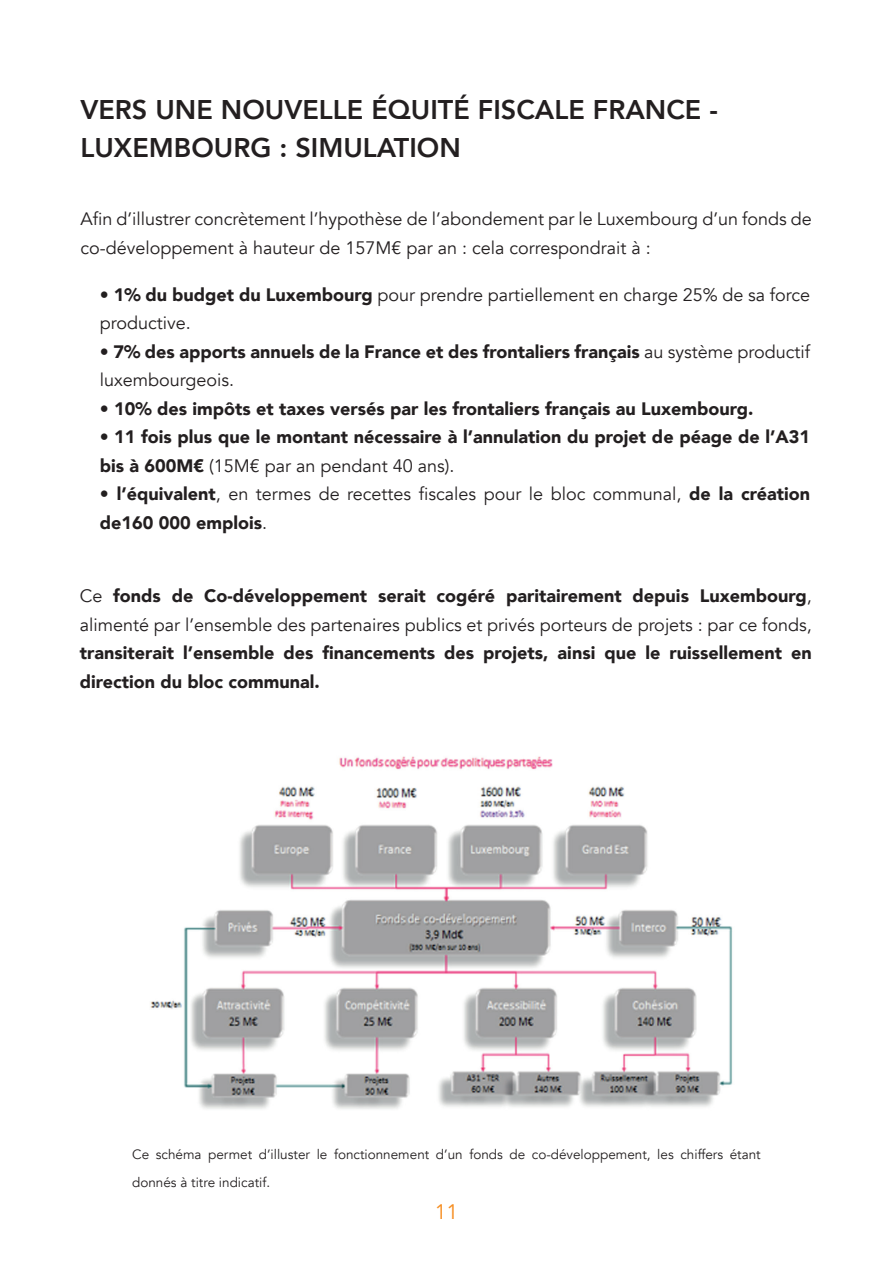
<style>
.page{position:relative;width:893px;height:1263px;background:#fff}
.page>*{position:absolute;margin:0;border:0;box-sizing:border-box;transform-origin:0 0}
.t1{font:800 27px/37.5px "Avenir";color:#231f20}
.t2{font:21px "Avenir";color:#f68e22}
.t3{font:18px/28.5px "Avenir";color:#231f20}
.t4{font:900 18px/28.5px "Avenir";color:#231f20}
.t5{font:13.5px/28.5px "Avenir";color:#231f20}
.s1{font-weight:900}
.s2{font-weight:400}
</style>
<div class="page">
<img style="left:150px;top:756px;width:583px;height:353px">
<h1 class="t1" style="left:80px;top:91px;width:639px">VERS UNE NOUVELLE ÉQUITÉ FISCALE FRANCE -<br>LUXEMBOURG : SIMULATION</h1>
<p class="t3" style="left:80px;top:205px;width:733px">Afin d’illustrer concrètement l’hypothèse de l’abondement par le Luxembourg d’un fonds de co-développement à hauteur de 157M€ par an : cela correspondrait à :</p>
<p class="t3" style="left:100px;top:280px;width:712px"><span class="s1">• 1% du budget du Luxembourg</span> pour prendre partiellement en charge 25% de sa force productive.</p>
<p class="t4" style="left:100px;top:336px;width:712px">• 7% des apports annuels de la France et des frontaliers français <span class="s2">au système productif luxembourgeois.</span></p>
<p class="t4" style="left:100px;top:393px;width:655px">• 10% des impôts et taxes versés par les frontaliers français au Luxembourg.</p>
<p class="t4" style="left:100px;top:422px;width:712px">• 11 fois plus que le montant nécessaire à l’annulation du projet de péage de l’A31 bis à 600M€ <span class="s2">(15M€ par an pendant 40 ans).</span></p>
<p class="t3" style="left:100px;top:480px;width:712px"><span class="s1">• l’équivalent</span>, en termes de recettes fiscales pour le bloc communal, <span class="s1">de la création de160 000 emplois</span>.</p>
<p class="t3" style="left:80px;top:582px;width:734px">Ce <span class="s1">fonds de Co-développement serait cogéré paritairement depuis Luxembourg</span>, alimenté par l’ensemble des partenaires publics et privés porteurs de projets : par ce fonds,</p>
<p class="t4" style="left:80px;top:638px;width:734px">transiterait l’ensemble des financements des projets, ainsi que le ruissellement en direction du bloc communal.</p>
<p class="t5" style="left:132px;top:1140px;width:630px">Ce schéma permet d’illuster le fonctionnement d’un fonds de co-développement, les chiffers étant donnés à titre indicatif.</p>
<p class="t2" style="left:435px;top:1200px;width:25px">11</p>
</div>
